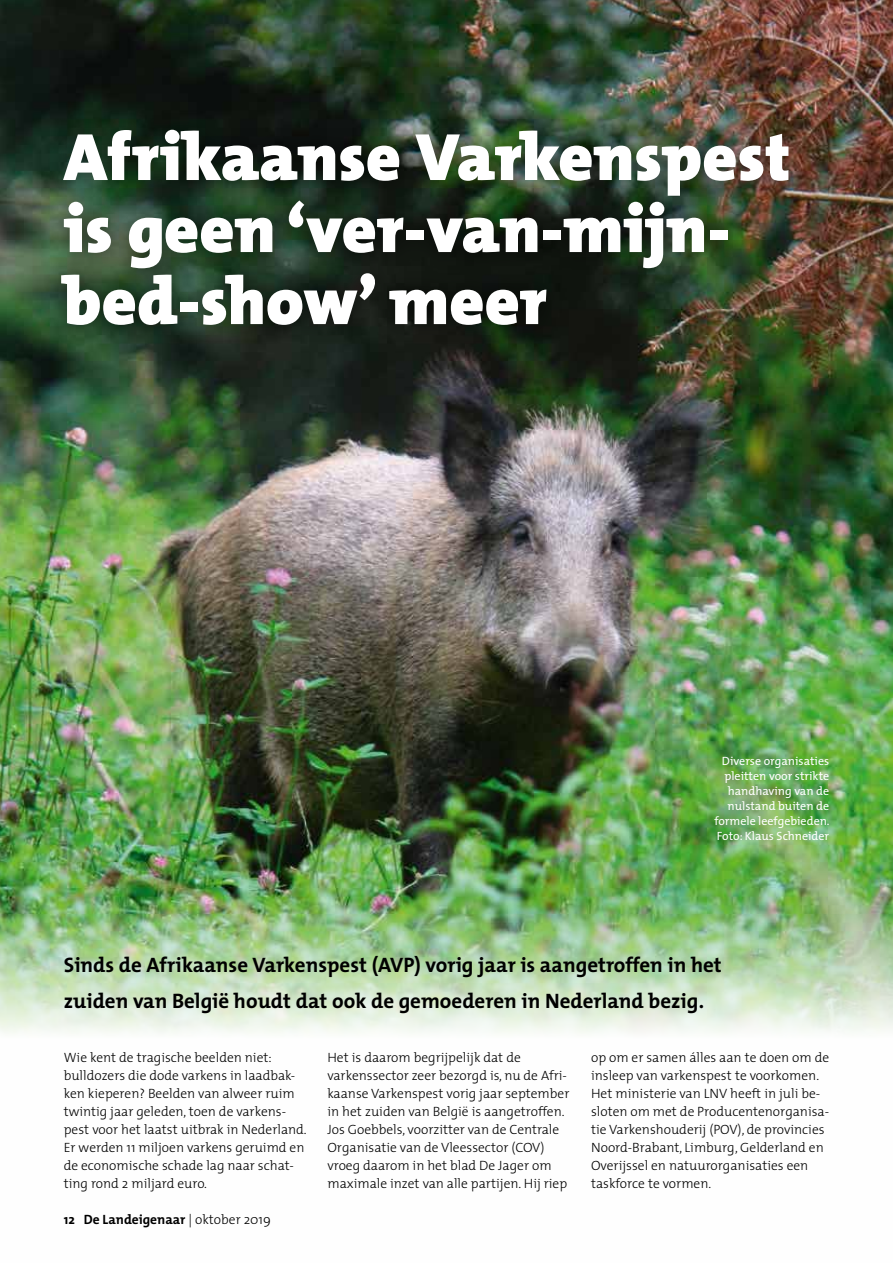
<style>
.page{position:relative;width:893px;height:1263px;background:#fff}
.page>*{position:absolute;margin:0;border:0;box-sizing:border-box;transform-origin:0 0}
.t1{font:900 67.5px/72px "The Mix";color:#fff}
.t2{font:700 21px/36px "The Mix";color:#000}
.t3{font:300 13.5px/18px "The Mix";color:#000}
.t4{font:700 13.5px "The Mix";color:#000}
.t5{font:12px/15px "The Mix";color:#fff;text-align:right}
.s1{font-weight:300}
</style>
<div class="page">
<img style="left:0;top:0;width:893px;height:1033px">
<div style="left:42px;top:111px;width:765px;height:233px;background:#000;opacity:.57"></div>
<h1 class="t1" style="left:64px;top:120px;width:728px">Afrikaanse Varkenspest is geen ‘ver-van-mijn&shy;bed-show’ meer</h1>
<p class="t5" style="left:714px;top:753px;width:117px">Diverse organisaties pleitten voor strikte handhaving van de nulstand buiten de formele leefgebieden.<br>Foto: Klaus Schneider</p>
<h2 class="t2" style="left:64px;top:946px;width:659px">Sinds de Afrikaanse Varkenspest (AVP) vorig jaar is aangetroffen in het zuiden van België houdt dat ook de gemoederen in Nederland bezig.</h2>
<p class="t3" style="left:64px;top:1048px;width:244px">Wie kent de tragische beelden niet: bulldozers die dode varkens in laadbak&shy;ken kieperen? Beelden van alweer ruim twintig jaar geleden, toen de varkens&shy;pest voor het laatst uitbrak in Nederland.<br>Er werden 11 miljoen varkens geruimd en de economische schade lag naar schat&shy;ting rond 2 miljard euro.</p>
<p class="t3" style="left:327px;top:1048px;width:243px">Het is daarom begrijpelijk dat de varkenssector zeer bezorgd is, nu de Afri&shy;kaanse Varkenspest vorig jaar september in het zuiden van België is aangetroffen.<br>Jos Goebbels, voorzitter van de Centrale Organisatie van de Vleessector (COV) vroeg daarom in het blad De Jager om maximale inzet van alle partijen. Hij riep</p>
<p class="t3" style="left:591px;top:1048px;width:240px">op om er samen álles aan te doen om de insleep van varkenspest te voorkomen.<br>Het ministerie van LNV heeft in juli be&shy;sloten om met de Producentenorganisa&shy;tie Varkenshouderij (POV), de provincies Noord-Brabant, Limburg, Gelderland en Overijssel en natuurorganisaties een taskforce te vormen.</p>
<p class="t4" style="left:64px;top:1208px;width:209px">12 De Landeigenaar <span class="s1">| oktober 2019</span></p>
</div>
